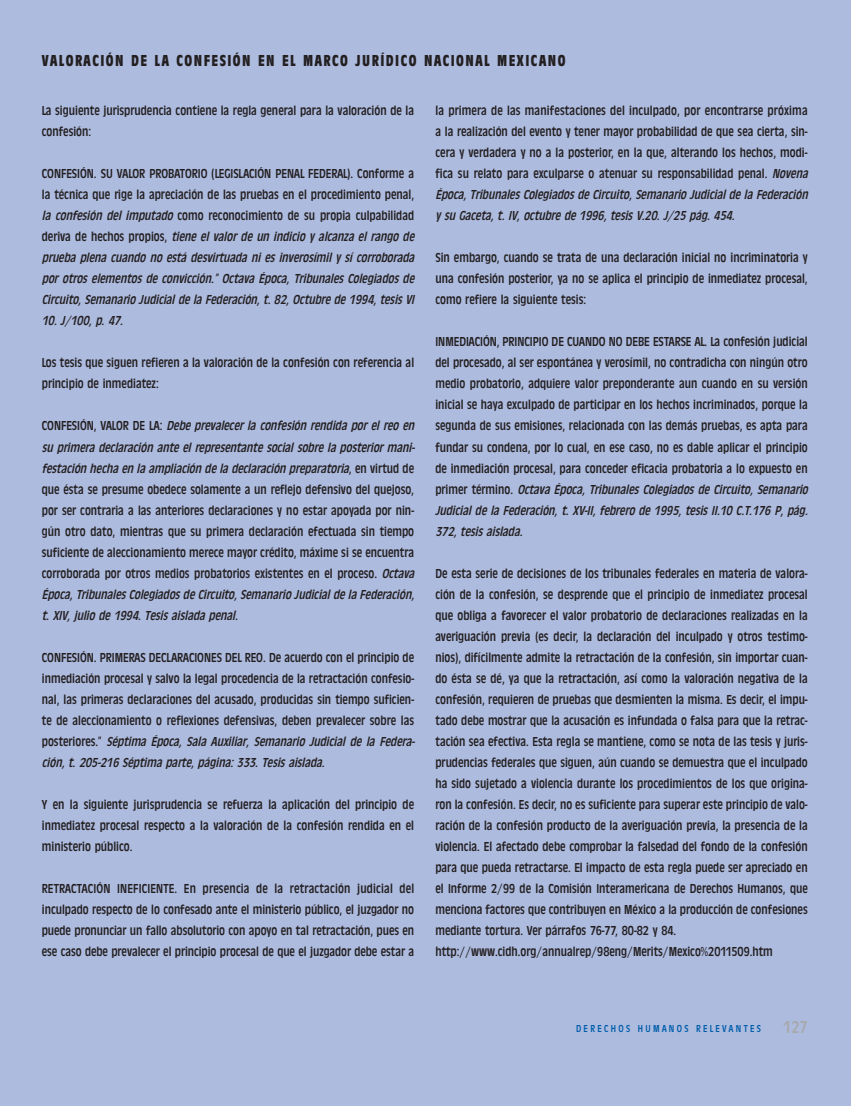
<style>
.page{position:relative;width:851px;height:1106px;background:#fff}
.page>*{position:absolute;margin:0;border:0;box-sizing:border-box;transform-origin:0 0}
.t1{font:700 condensed 16.5px "Antique Oli T";letter-spacing:.09em;color:#231f20}
.t2{font:condensed 13.5px/21px "Antique Oli T";color:#231f20}
.t3{font:italic condensed 13.5px/21px "Antique Oli T";color:#231f20}
.t4{font:condensed 10.5px "Antique Oli T";letter-spacing:.225em;color:#005daa}
.s1{font-style:normal}
.s2{font-style:italic}
.s3{font-size:18px;color:#a7a9ac}
</style>
<div class="page">
<div style="left:0;top:0;width:850px;height:1106px;background:#adbbdf"></div>
<p class="t1" style="left:42px;top:54px;width:525px">VALORACIÓN DE LA CONFESIÓN EN EL MARCO JURÍDICO NACIONAL MEXICANO</p>
<p class="t2" style="left:42px;top:101px;width:374px">La siguiente jurisprudencia contiene la regla general para la valoración de la confesión:</p>
<p class="t3" style="left:42px;top:164px;width:376px"><span class="s1">CONFESIÓN. SU VALOR PROBATORIO (LEGISLACIÓN PENAL FEDERAL). Conforme a la técnica que rige la apreciación de las pruebas en el procedimiento penal, </span>la confesión del imputado <span class="s1">como reconocimiento de su propia culpabilidad d e r i v a d e h e c h o s p r o p i o s ,</span> tiene el valor de un indicio y alcanza el rango de prueba plena cuando no está desvirtuada ni es inverosímil y sí corroborada por otros elementos de convicción.” Octava Época, Tribunales Colegiados de Circuito, Semanario Judicial de la Federación, t. 82, Octubre de 1994, tesis VI</p>
<p class="t3" style="left:42px;top:311px;width:85px">10. J/100, p. 47.</p>
<p class="t2" style="left:42px;top:353px;width:374px">Los tesis que siguen refieren a la valoración de la confesión con referencia al principio de inmediatez:</p>
<p class="t2" style="left:42px;top:416px;width:376px">C O N F E S I Ó N , VA L O R D E L A : <span class="s2">Debe prevalecer la confesión rendida por el reo en su primera declaración ante el representante social sobre la posterior mani&shy;festación hecha en la ampliación de la declaración preparatoria</span>, e n v i r t u d d e que ésta se presume obedece solamente a un reflejo defensivo del quejoso, por ser contraria a las anteriores declaraciones y no estar apoyada por nin&shy;gún otro dato, mientras que su primera declaración efectuada sin tiempo suficiente de aleccionamiento merece mayor crédito, máxime si se encuentra corroborada por otros medios probatorios existentes en el proceso. <span class="s2">Octava Época,TribunalesColegiadosde Circuito,Semanario Judicialde la Federación, t. XIV, julio de 1994. Tesis aislada penal.</span></p>
<p class="t2" style="left:42px;top:647px;width:376px">CONFESIÓN. PRIMERAS DECLARACIONES DEL REO. De acuerdo con el principio de inmediación procesal y salvo la legal procedencia de la retractación confesio&shy;nal, las primeras declaraciones del acusado, producidas sin tiempo suficien&shy;te de aleccionamiento o reflexiones defensivas, deben prevalecer sobre las p o s t e r i o r e s .” <span class="s2">Séptima Época, Sala Auxiliar, Semanario Judicial de la Federa&shy;ción, t. 205-216 Séptima parte, página: 333. Tesis aislada.</span></p>
<p class="t2" style="left:42px;top:794px;width:374px;text-align:justify">Y en la siguiente jurisprudencia se refuerza la aplicación del principio de inmediatez procesal respecto a la valoración de la confesión rendida en el ministerio público.</p>
<p class="t2" style="left:42px;top:878px;width:374px;text-align:justify">RETRACTACIÓN INEFICIENTE. En presencia de la retractación judicial del inculpado respecto de lo confesado ante el ministerio público, el juzgador no puede pronunciar un fallo absolutorio con apoyo en tal retractación, pues en ese caso debe prevalecer el principio procesal de que el juzgador debe estar a</p>
<p class="t2" style="left:435px;top:101px;width:376px">la primera de las manifestaciones del inculpado, por encontrarse próxima a la realización del evento y tener mayor probabilidad de que sea cierta, sin&shy;cera y verdadera y no a la posterior, en la que, alterando los hechos, modi&shy;fica su relato para exculparse o atenuar su responsabilidad penal. <span class="s2">Novena Época, Tribunales Colegiados de Circuito, Semanario Judicial de la Federación y su Gaceta, t. IV, octubre de 1996, tesis V.20. J/25 pág. 454.</span></p>
<p class="t2" style="left:435px;top:248px;width:374px;text-align:justify">Sin embargo, cuando se trata de una declaración inicial no incriminatoria y una confesión posterior, ya no se aplica el principio de inmediatez procesal, como refiere la siguiente tesis:</p>
<p class="t2" style="left:435px;top:332px;width:376px">INMEDIACIÓN, PRINCIPIO DE CUANDO NO DEBE ESTARSE AL. La confesión judicial del procesado, al ser espontánea y verosímil, no contradicha con ningún otro medio probatorio, adquiere valor preponderante aun cuando en su versión inicial se haya exculpado de participar en los hechos incriminados, porque la segunda de sus emisiones, relacionada con las demás pruebas, es apta para fundar su condena, por lo cual, en ese caso, no es dable aplicar el principio de inmediación procesal, para conceder eficacia probatoria a lo expuesto en p r i m e r t é r m i n o . <span class="s2">Octava Época, Tribunales Colegiados de Circuito, Semanario Judicial de la Federación, t. XV-II, febrero de 1995, tesis II.10 C.T.176 P, pág.<br>372, tesis aislada.</span></p>
<p class="t2" style="left:435px;top:563px;width:374px">De esta serie de decisiones de los tribunales federales en materia de valora&shy;ción de la confesión, se desprende que el principio de inmediatez procesal que obliga a favorecer el valor probatorio de declaraciones realizadas en la averiguación previa (es decir, la declaración del inculpado y otros testimo&shy;nios), difícilmente admite la retractación de la confesión, sin importar cuan&shy;do ésta se dé, ya que la retractación, así como la valoración negativa de la confesión, requieren de pruebas que desmienten la misma. Es decir, el impu&shy;tado debe mostrar que la acusación es infundada o falsa para que la retrac&shy;tación sea efectiva. Esta regla se mantiene, como se nota de las tesis y juris&shy;prudencias federales que siguen, aún cuando se demuestra que el inculpado ha sido sujetado a violencia durante los procedimientos de los que origina&shy;ron la confesión. Es decir, no es suficiente para superar este principio de valo&shy;ración de la confesión producto de la averiguación previa, la presencia de la violencia. El afectado debe comprobar la falsedad del fondo de la confesión para que pueda retractarse. El impacto de esta regla puede ser apreciado en el Informe 2/99 de la Comisión Interamericana de Derechos Humanos, que menciona factores que contribuyen en México a la producción de confesiones mediante tortura. Ver párrafos 76-77, 80-82 y 84. http://www.cidh.org/annualrep/98eng/Merits/Mexico%2011509.htm</p>
<p class="t4" style="left:576px;top:1024px;width:233px">DERECHOS HUMANOS RELEVANTES <span class="s3">127</span></p>
</div>
